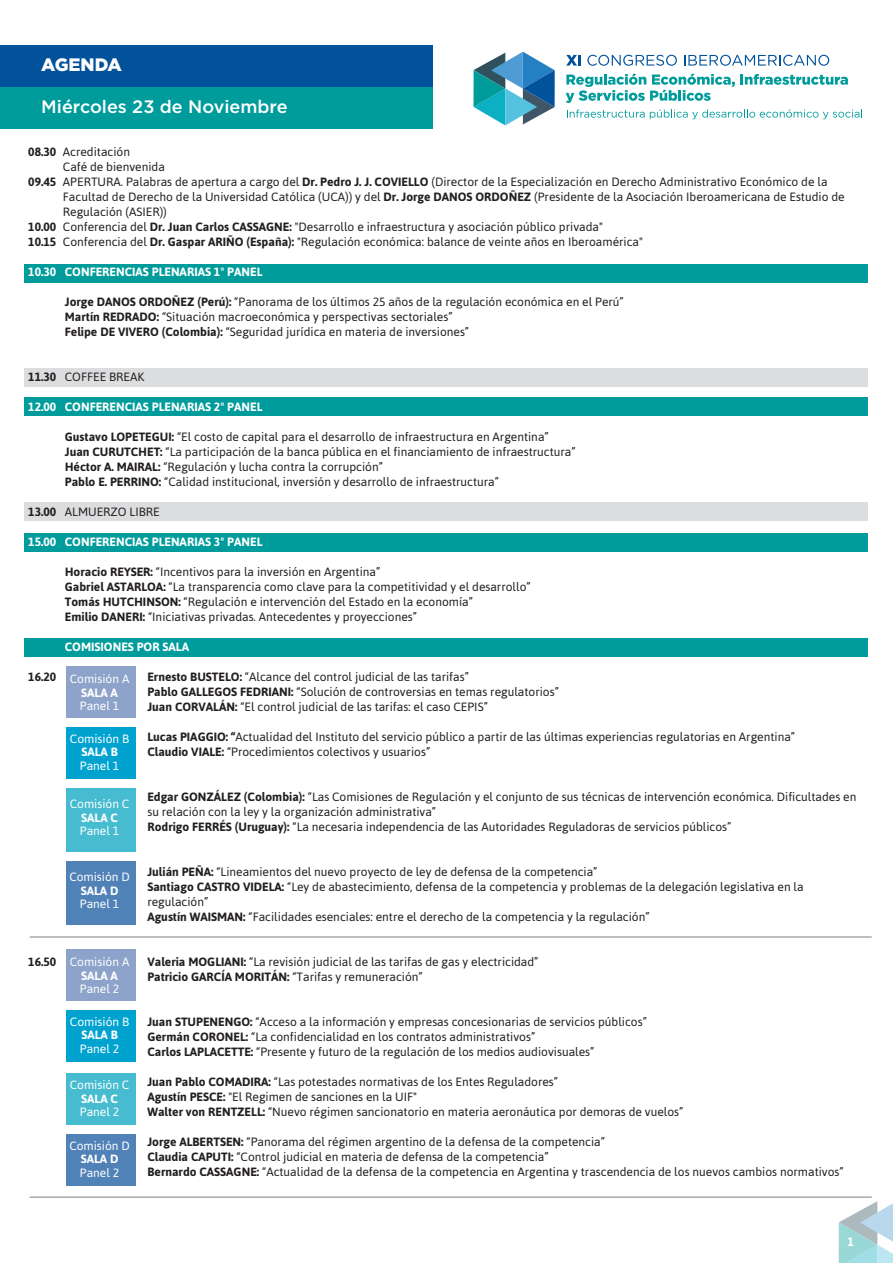
<style>
.page{position:relative;width:893px;height:1263px;background:#fff}
.page>*{position:absolute;margin:0;border:0;box-sizing:border-box;transform-origin:0 0}
.t1{font:500 18px "Gotham";color:#fff}
.t2{font:900 18px "Gotham";color:#fff}
.t3{font:12px/15px "Asap";color:#231f20}
.t4{font:700 12px "Asap";color:#fff}
.t5{font:12px "Asap";color:#fff}
.t6{font:700 12px/15px "Asap";color:#231f20}
.s1{font-weight:700}
</style>
<div class="page">
<hr style="left:30px;top:936px;width:842px;height:2px;background:#a8a9ad">
<hr style="left:30px;top:1196px;width:842px;height:2px;background:#a8a9ad">
<svg style="left:566px;top:55px;width:15px;height:11px"></svg>
<svg style="left:587px;top:55px;width:90px;height:11px"></svg>
<svg style="left:684px;top:55px;width:145px;height:11px"></svg>
<svg style="left:566px;top:73px;width:282px;height:30px"></svg>
<svg style="left:567px;top:109px;width:295px;height:10px"></svg>
<svg style="left:473px;top:52px;width:82px;height:73px"></svg>
<div style="left:0;top:45px;width:432px;height:42px;background:#01519b"></div>
<div style="left:0;top:87px;width:432px;height:42px;background:#009c9c"></div>
<div style="left:24px;top:264px;width:843px;height:19px;background:#009c9c"></div>
<div style="left:24px;top:397px;width:843px;height:19px;background:#009c9c"></div>
<div style="left:24px;top:533px;width:843px;height:19px;background:#009c9c"></div>
<div style="left:24px;top:638px;width:843px;height:19px;background:#009c9c"></div>
<div style="left:24px;top:368px;width:843px;height:19px;background:#dcdddf"></div>
<div style="left:24px;top:502px;width:843px;height:18px;background:#dcdddf"></div>
<div style="left:66px;top:667px;width:70px;height:51px;background:#8da3ca"></div>
<div style="left:66px;top:727px;width:70px;height:51px;background:#00a3d0"></div>
<div style="left:66px;top:788px;width:70px;height:63px;background:#47bcd0"></div>
<div style="left:66px;top:861px;width:70px;height:64px;background:#5182b7"></div>
<div style="left:66px;top:950px;width:70px;height:51px;background:#8da3ca"></div>
<div style="left:66px;top:1010px;width:70px;height:51px;background:#00a3d0"></div>
<div style="left:66px;top:1073px;width:70px;height:51px;background:#47bcd0"></div>
<div style="left:66px;top:1134px;width:70px;height:51px;background:#5182b7"></div>
<svg style="left:839px;top:1201px;width:54px;height:62px"></svg>
<h1 class="t2" style="left:41px;top:52px;width:82px">AGENDA</h1>
<h1 class="t1" style="left:41px;top:95px;width:248px">Miércoles 23 de Noviembre</h1>
<p class="t3" style="left:63px;top:144px;width:783px">Acreditación<br>Café de bienvenida<br>APERTURA. Palabras de apertura a cargo del <span class="s1">Dr. Pedro J. J. COVIELLO</span> (Director de la Especialización en Derecho Administrativo Económico de la Facultad de Derecho de la Universidad Católica (UCA)) y del <span class="s1">Dr. Jorge DANOS ORDOÑEZ</span> (Presidente de la Asociación Iberoamericana de Estudio de Regulación (ASIER))<br>Conferencia del <span class="s1">Dr. Juan Carlos CASSAGNE:</span> "Desarrollo e infraestructura y asociación público privada"<br>Conferencia del <span class="s1">Dr. Gaspar ARIÑO (España):</span> "Regulación económica: balance de veinte años en Iberoamérica"</p>
<p class="t4" style="left:65px;top:265px;width:199px">CONFERENCIAS PLENARIAS 1º PANEL</p>
<p class="t3" style="left:65px;top:294px;width:560px"><span class="s1">Jorge DANOS ORDOÑEZ (Perú):</span> “Panorama de los últimos 25 años de la regulación económica en el Perú”<br><span class="s1">Martín REDRADO:</span> “Situación macroeconómica y perspectivas sectoriales”<br><span class="s1">Felipe DE VIVERO (Colombia):</span> “Seguridad jurídica en materia de inversiones”</p>
<p class="t3" style="left:65px;top:369px;width:81px">COFFEE BREAK</p>
<p class="t4" style="left:65px;top:400px;width:199px">CONFERENCIAS PLENARIAS 2º PANEL</p>
<p class="t3" style="left:65px;top:429px;width:512px"><span class="s1">Gustavo LOPETEGUI:</span> “El costo de capital para el desarrollo de infraestructura en Argentina” <span class="s1">Juan CURUTCHET:</span> “La participación de la banca pública en el financiamiento de infraestructura” <span class="s1">Héctor A. MAIRAL:</span> “Regulación y lucha contra la corrupción”<br><span class="s1">Pablo E. PERRINO:</span> “Calidad institucional, inversión y desarrollo de infraestructura”</p>
<p class="t3" style="left:65px;top:504px;width:96px">ALMUERZO LIBRE</p>
<p class="t4" style="left:65px;top:535px;width:199px">CONFERENCIAS PLENARIAS 3º PANEL</p>
<p class="t3" style="left:65px;top:564px;width:467px"><span class="s1">Horacio REYSER:</span> “Incentivos para la inversión en Argentina”<br><span class="s1">Gabriel ASTARLOA:</span> “La transparencia como clave para la competitividad y el desarrollo” <span class="s1">Tomás HUTCHINSON:</span> “Regulación e intervención del Estado en la economía”<br><span class="s1">Emilio DANERI:</span> “Iniciativas privadas. Antecedentes y proyecciones”</p>
<p class="t4" style="left:65px;top:640px;width:126px">COMISIONES POR SALA</p>
<p class="t6" style="left:28px;top:144px;width:30px">08.30</p>
<p class="t6" style="left:28px;top:174px;width:30px">09.45</p>
<p class="t6" style="left:28px;top:219px;width:30px">10.00<br>10.15</p>
<p class="t4" style="left:28px;top:265px;width:30px">10.30</p>
<p class="t6" style="left:28px;top:369px;width:30px">11.30</p>
<p class="t4" style="left:28px;top:400px;width:30px">12.00</p>
<p class="t6" style="left:28px;top:504px;width:30px">13.00</p>
<p class="t4" style="left:28px;top:535px;width:30px">15.00</p>
<p class="t6" style="left:28px;top:669px;width:30px">16.20</p>
<p class="t5" style="left:70px;top:672px;width:61px">Comisión A</p>
<p class="t4" style="left:81px;top:685px;width:38px">SALA A</p>
<p class="t5" style="left:80px;top:699px;width:41px">Panel 1</p>
<p class="t5" style="left:70px;top:731px;width:61px">Comisión B</p>
<p class="t4" style="left:81px;top:745px;width:38px">SALA B</p>
<p class="t5" style="left:80px;top:758px;width:41px">Panel 1</p>
<p class="t5" style="left:70px;top:797px;width:61px">Comisión C</p>
<p class="t4" style="left:81px;top:810px;width:38px">SALA C</p>
<p class="t5" style="left:80px;top:824px;width:41px">Panel 1</p>
<p class="t5" style="left:69px;top:870px;width:62px">Comisión D</p>
<p class="t4" style="left:81px;top:884px;width:39px">SALA D</p>
<p class="t5" style="left:80px;top:897px;width:41px">Panel 1</p>
<p class="t6" style="left:28px;top:954px;width:30px">16.50</p>
<p class="t5" style="left:70px;top:955px;width:61px">Comisión A</p>
<p class="t4" style="left:81px;top:968px;width:38px">SALA A</p>
<p class="t5" style="left:80px;top:982px;width:41px">Panel 2</p>
<p class="t5" style="left:70px;top:1014px;width:61px">Comisión B</p>
<p class="t4" style="left:81px;top:1028px;width:38px">SALA B</p>
<p class="t5" style="left:80px;top:1041px;width:41px">Panel 2</p>
<p class="t5" style="left:70px;top:1078px;width:61px">Comisión C</p>
<p class="t4" style="left:81px;top:1091px;width:38px">SALA C</p>
<p class="t5" style="left:80px;top:1105px;width:41px">Panel 2</p>
<p class="t5" style="left:69px;top:1139px;width:62px">Comisión D</p>
<p class="t4" style="left:81px;top:1152px;width:39px">SALA D</p>
<p class="t5" style="left:80px;top:1166px;width:41px">Panel 2</p>
<p class="t3" style="left:147px;top:669px;width:413px"><span class="s1">Ernesto BUSTELO:</span> “Alcance del control judicial de las tarifas”<br><span class="s1">Pablo GALLEGOS FEDRIANI:</span> “Solución de controversias en temas regulatorios”<br><span class="s1">Juan CORVALÁN:</span> “El control judicial de las tarifas: el caso CEPIS”</p>
<p class="t3" style="left:147px;top:729px;width:649px"><span class="s1">Lucas PIAGGIO: “</span>Actualidad del Instituto del servicio público a partir de las últimas experiencias regulatorias en Argentina”<br><span class="s1">Claudio VIALE:</span> “Procedimientos colectivos y usuarios”</p>
<p class="t3" style="left:147px;top:789px;width:710px"><span class="s1">Edgar GONZÁLEZ (Colombia):</span> “Las Comisiones de Regulación y el conjunto de sus técnicas de intervención económica. Dificultades en su relación con la ley y la organización administrativa”<br><span class="s1">Rodrigo FERRÉS (Uruguay):</span> “La necesaria independencia de las Autoridades Reguladoras de servicios públicos”</p>
<p class="t3" style="left:147px;top:864px;width:658px"><span class="s1">Julián PEÑA:</span> “Lineamientos del nuevo proyecto de ley de defensa de la competencia”<br><span class="s1">Santiago CASTRO VIDELA:</span> “Ley de abastecimiento, defensa de la competencia y problemas de la delegación legislativa en la regulación”<br><span class="s1">Agustín WAISMAN:</span> “Facilidades esenciales: entre el derecho de la competencia y la regulación”</p>
<p class="t3" style="left:147px;top:954px;width:393px"><span class="s1">Valeria MOGLIANI:</span> “La revisión judicial de las tarifas de gas y electricidad”<br><span class="s1">Patricio GARCÍA MORITÁN:</span> “Tarifas y remuneración”</p>
<p class="t3" style="left:147px;top:1014px;width:501px"><span class="s1">Juan STUPENENGO:</span> “Acceso a la información y empresas concesionarias de servicios públicos”<br><span class="s1">Germán CORONEL:</span> “La confidencialidad en los contratos administrativos”<br><span class="s1">Carlos LAPLACETTE:</span> “Presente y futuro de la regulación de los medios audiovisuales”</p>
<p class="t3" style="left:147px;top:1074px;width:538px"><span class="s1">Juan Pablo COMADIRA:</span> “Las potestades normativas de los Entes Reguladores”<br><span class="s1">Agustín PESCE:</span> "El Regimen de sanciones en la UIF"<br><span class="s1">Walter von RENTZELL:</span> “Nuevo régimen sancionatorio en materia aeronáutica por demoras de vuelos”</p>
<p class="t3" style="left:147px;top:1134px;width:698px"><span class="s1">Jorge ALBERTSEN:</span> “Panorama del régimen argentino de la defensa de la competencia”<br><span class="s1">Claudia CAPUTI:</span> “Control judicial en materia de defensa de la competencia”<br><span class="s1">Bernardo CASSAGNE:</span> “Actualidad de la defensa de la competencia en Argentina y trascendencia de los nuevos cambios normativos”</p>
<p class="t4" style="left:848px;top:1234px;width:8px">1</p>
</div>
